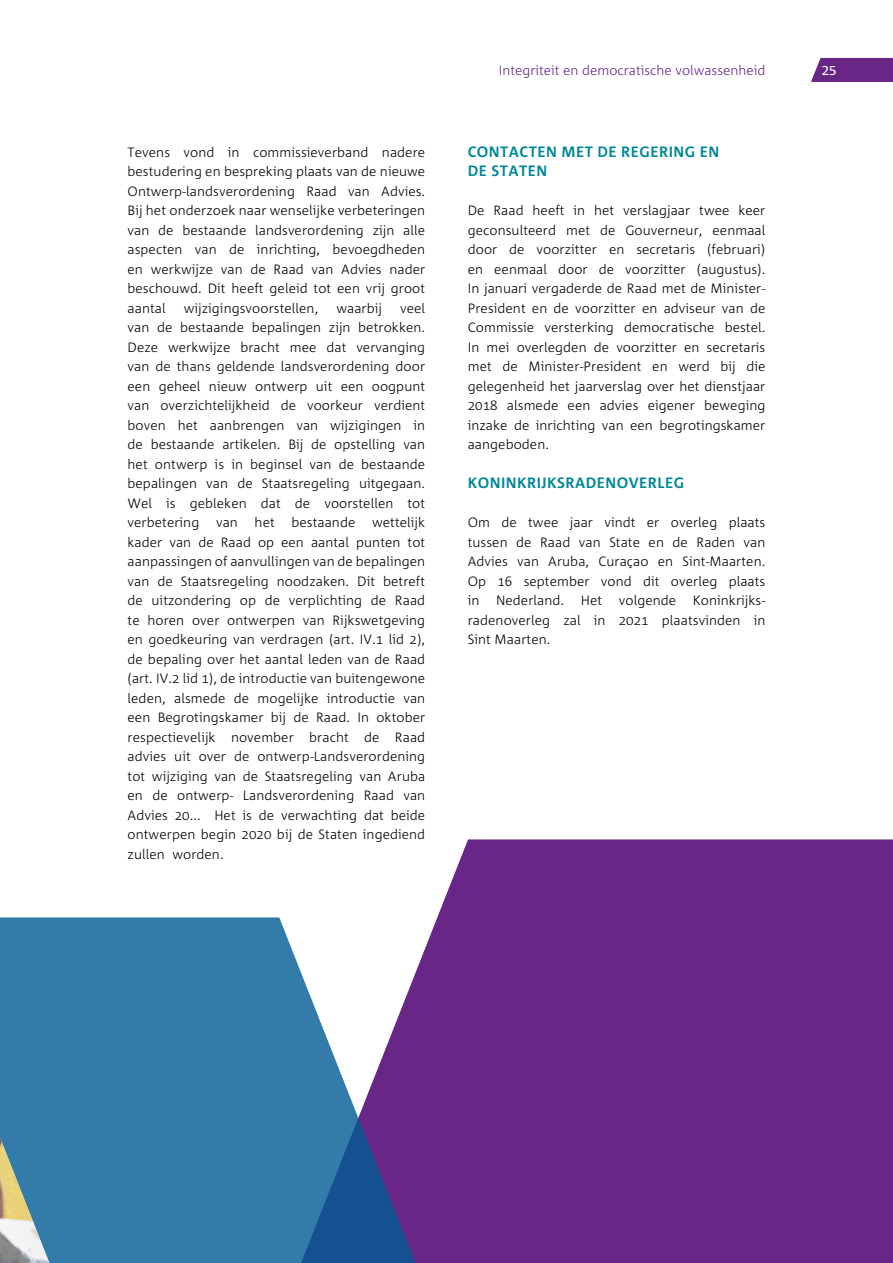
<style>
.page{position:relative;width:893px;height:1263px;background:#fff}
.page>*{position:absolute;margin:0;border:0;box-sizing:border-box;transform-origin:0 0}
.t1{font:700 15px/19.5px "Corpid Caps";color:#008896}
.t2{font:300 13.5px/19.5px "Corpid";letter-spacing:.005em;color:#000;text-align:justify}
.t3{font:300 13.5px "Corpid";color:#692686}
.t4{font:13.5px "Corpid Caps";color:#fff}
</style>
<div class="page">
<div style="left:811px;top:58px;width:82px;height:24px;background:#692686"></div>
<div style="left:437px;top:839px;width:456px;height:424px;background:#692686"></div>
<svg style="left:0;top:917px;width:649px;height:346px;background:#5660a0"></svg>
<img style="left:0;top:1138px;width:49px;height:125px">
<p class="t2" style="left:128px;top:143px;width:299px">Tevens vond in commissieverband nadere bestudering en bespreking plaats van de nieuwe Ontwerp-landsverordening Raad van Advies.<br>Bij het onderzoek naar wenselijke verbeteringen van de bestaande landsverordening zijn alle aspecten van de inrichting, bevoegdheden en werkwijze van de Raad van Advies nader beschouwd. Dit heeft geleid tot een vrij groot aantal</p>
<p class="t2" style="left:128px;top:298px;width:299px;text-indent:273px">veel van de bestaande bepalingen zijn betrokken.<br>Deze werkwijze bracht mee dat vervanging van de thans geldende landsverordening door een geheel nieuw ontwerp uit een oogpunt van overzichtelijkheid de voorkeur verdient boven het aanbrengen van wijzigingen in de bestaande artikelen. Bij de opstelling van het ontwerp is in beginsel van de bestaande bepalingen van de Staatsregeling uitgegaan.<br>Wel is gebleken dat de voorstellen tot verbetering van het bestaande wettelijk kader van de Raad op een aantal punten tot aanpassingen of aanvullingen van de bepalingen van de Staatsregeling noodzaken. Dit betreft de uitzondering op de verplichting de Raad te horen over ontwerpen van Rijkswetgeving en goedkeuring van verdragen (art. IV.1 lid 2), de bepaling over het aantal leden van de Raad (art. IV.2 lid 1), de introductie van buitengewone leden, alsmede de mogelijke introductie van een Begrotingskamer bij de Raad. In oktober respectievelijk november bracht de Raad advies uit over de ontwerp-Landsverordening tot wijziging van de Staatsregeling van Aruba en de ontwerp- Landsverordening Raad van Advies 20... Het is de verwachting dat beide ontwerpen begin 2020 bij de Staten ingediend zullen worden.</p>
<p class="t2" style="left:184px;top:298px;width:136px">wijzigingsvoorstellen,</p>
<p class="t2" style="left:336px;top:298px;width:47px">waarbij</p>
<p class="t3" style="left:499px;top:63px;width:268px">Integriteit en democratische volwassenheid</p>
<p class="t4" style="left:822px;top:63px;width:16px">25</p>
<p class="t1" style="left:468px;top:142px;width:253px">CONTACTEN MET DE REGERING EN<br>DE STATEN</p>
<p class="t2" style="left:468px;top:201px;width:299px">De Raad heeft in het verslagjaar twee keer geconsulteerd met de Gouverneur, eenmaal door de voorzitter en secretaris (februari) en eenmaal door de voorzitter (augustus).<br>In januari vergaderde de Raad met de Minister-President en de voorzitter en adviseur van de Commissie versterking democratische bestel.<br>In mei overlegden de voorzitter en secretaris met de Minister-President en werd bij die gelegenheid het jaarverslag over het dienstjaar 2018 alsmede een advies eigener beweging inzake de inrichting van een begrotingskamer aangeboden.</p>
<p class="t1" style="left:468px;top:474px;width:218px">KONINKRIJKSRADENOVERLEG</p>
<p class="t2" style="left:468px;top:513px;width:299px">Om de twee jaar vindt er overleg plaats tussen de Raad van State en de Raden van Advies van Aruba, Curaçao en Sint-Maarten.<br>Op 16 september vond dit overleg plaats in Nederland. Het volgende Koninkrijks&shy;radenoverleg zal in 2021 plaatsvinden in Sint Maarten.</p>
</div>
